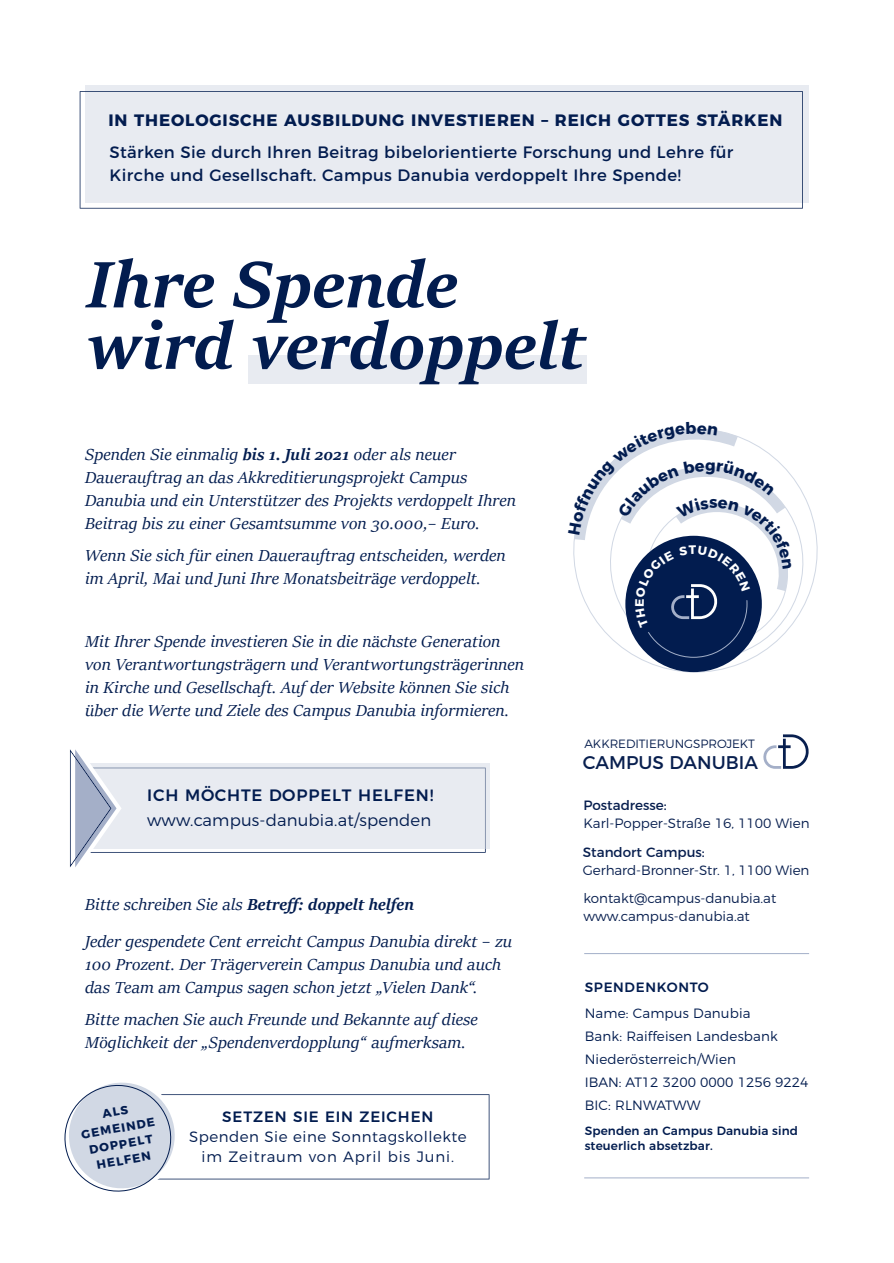
<style>
.page{position:relative;width:894px;height:1263px;background:#fff}
.page>*{position:absolute;margin:0;border:0;box-sizing:border-box;transform-origin:0 0}
.t1{font:italic 700 73.2px/61.5px "Sitka Display";letter-spacing:.01em;color:#021c4f}
.t2{font:18.45px "Montserrat";color:#081f4f}
.t3{font:italic 18px/23px "Sitka Display";letter-spacing:.01em;color:#021c4f}
.t4{font:italic 700 18px "Sitka Banner";letter-spacing:.01em;color:#021c4f}
.t5{font:16.5px/23px "Montserrat";letter-spacing:.02em;color:#021c4f}
.t6{font:700 16.5px "Montserrat";letter-spacing:.055em;color:#021c4f}
.t7{font:300 16.5px "Montserrat";letter-spacing:.01em;color:#021c4f}
.t8{font:500 16.5px "Montserrat";letter-spacing:.05em;color:#021c4f}
.t9{font:300 15px/20px "Montserrat";letter-spacing:.035em;color:#021c4f;text-align:center}
.t10{font:500 15px "Montserrat";letter-spacing:.06em;color:#021c4f}
.t11{font:300 13.5px/27.8px "Montserrat";color:#081f4f}
.t12{font:300 13.5px/23px "Montserrat";letter-spacing:.01em;color:#021c4f}
.t13{font:13.5px "Montserrat";color:#081f4f}
.t14{font:500 13.5px "Montserrat";letter-spacing:.05em;color:#021c4f}
.t15{font:500 12px/15.5px "Montserrat";letter-spacing:.01em;color:#021c4f}
.t16{font:700 12px/16.4px "Montserrat";color:#021c4f;text-align:center}
.t17{font:300 12px "Montserrat";letter-spacing:-.005em;color:#081f4f}
.s1{font-family:"Sitka Banner";font-weight:700}
.s2{font-family:"Sitka Display";font-weight:400}
</style>
<div class="page">
<div style="left:85px;top:85px;width:723px;height:117px;background:#e8ebf1"></div>
<svg style="left:80px;top:91px;width:722px;height:118px"></svg>
<svg style="left:70px;top:749px;width:415px;height:118px"></svg>
<svg style="left:638px;top:482px;width:177px;height:189px"></svg>
<div style="left:625px;top:536px;width:136px;height:136px;background:#021c4f;border-radius:50%"></div>
<hr style="left:584px;top:953px;width:224px;height:1px;background:#a3afc8">
<hr style="left:584px;top:1177px;width:224px;height:1px;background:#a3afc8">
<div style="left:248px;top:355px;width:338px;height:29px;background:#e8ebf1"></div>
<svg style="left:763px;top:734px;width:45px;height:35px"></svg>
<svg style="left:64px;top:1082px;width:425px;height:110px"></svg>
<svg style="left:573px;top:428px;width:223px;height:230px"></svg>
<p class="t6" style="left:108px;top:110px;width:675px">IN THEOLOGISCHE AUSBILDUNG INVESTIEREN – REICH GOTTES STÄRKEN</p>
<p class="t5" style="left:110px;top:141px;width:625px">Stärken Sie durch Ihren Beitrag bibelorientierte Forschung und Lehre für<br>Kirche und Gesellschaft. Campus Danubia verdoppelt Ihre Spende!</p>
<h1 class="t1" style="left:87px;top:258px;width:499px">Ihre Spende wird verdoppelt</h1>
<p class="t3" style="left:85px;top:444px;width:432px">Spenden Sie einmalig <span class="s1">bis 1. Juli 2021</span> oder als neuer Dauerauftrag an das Akkreditierungsprojekt Campus Danubia und ein Unterstützer des Projekts verdoppelt Ihren Beitrag bis zu einer Gesamtsumme von 30.000,– Euro.</p>
<p class="t3" style="left:85px;top:545px;width:422px">Wenn Sie sich für einen Dauerauftrag entscheiden, werden im April, Mai und Juni Ihre Monatsbeiträge verdoppelt.</p>
<p class="t3" style="left:85px;top:630px;width:440px">Mit Ihrer Spende investieren Sie in die nächste Generation von Verantwortungsträgern und Verantwortungsträgerinnen in Kirche und Gesellschaft. Auf der Website können Sie sich über die Werte und Ziele des Campus Danubia informieren.</p>
<p class="t8" style="left:147px;top:785px;width:287px">ICH MÖCHTE DOPPELT HELFEN!</p>
<p class="t7" style="left:147px;top:810px;width:285px">www.campus-danubia.at/spenden</p>
<p class="t4" style="left:85px;top:896px;width:330px"><span class="s2">Bitte schreiben Sie als</span> Betreff: doppelt helfen</p>
<p class="t3" style="left:85px;top:931px;width:428px">Jeder gespendete Cent erreicht Campus Danubia direkt – zu<br>100 Prozent. Der Trägerverein Campus Danubia und auch das Team am Campus sagen schon jetzt „Vielen Dank“.</p>
<p class="t3" style="left:85px;top:1009px;width:394px">Bitte machen Sie auch Freunde und Bekannte auf diese<br>Möglichkeit der „Spendenverdopplung“ aufmerksam.</p>
<p class="t16" style="left:77px;top:1110px;width:76px;rotate:-10deg">ALS<br>GEMEINDE<br>DOPPELT<br>HELFEN</p>
<p class="t10" style="left:222px;top:1107px;width:212px">SETZEN SIE EIN ZEICHEN</p>
<p class="t9" style="left:189px;top:1126px;width:279px">Spenden Sie eine Sonntagskollekte im Zeitraum von April bis Juni.</p>
<p class="t17" style="left:584px;top:736px;width:172px">AKKREDITIERUNGSPROJEKT</p>
<p class="t2" style="left:582px;top:751px;width:176px">CAMPUS DANUBIA</p>
<p class="t13" style="left:583px;top:797px;width:85px">Postadresse:</p>
<p class="t11" style="left:583px;top:809px;width:228px">Karl-Popper-Straße 16, 1100 Wien</p>
<p class="t13" style="left:582px;top:844px;width:123px">Standort Campus:</p>
<p class="t11" style="left:582px;top:857px;width:228px">Gerhard-Bronner-Str. 1, 1100 Wien kontakt@campus-danubia.at</p>
<p class="t11" style="left:583px;top:902px;width:168px">www.campus-danubia.at</p>
<p class="t14" style="left:584px;top:979px;width:126px">SPENDENKONTO</p>
<p class="t12" style="left:584px;top:1002px;width:225px">Name: Campus Danubia<br>Bank: Raiffeisen Landesbank<br>Niederösterreich/Wien<br>IBAN: AT12 3200 0000 1256 9224<br>BIC: RLNWATWW</p>
<p class="t15" style="left:584px;top:1123px;width:215px">Spenden an Campus Danubia sind steuerlich absetzbar.</p>
</div>
